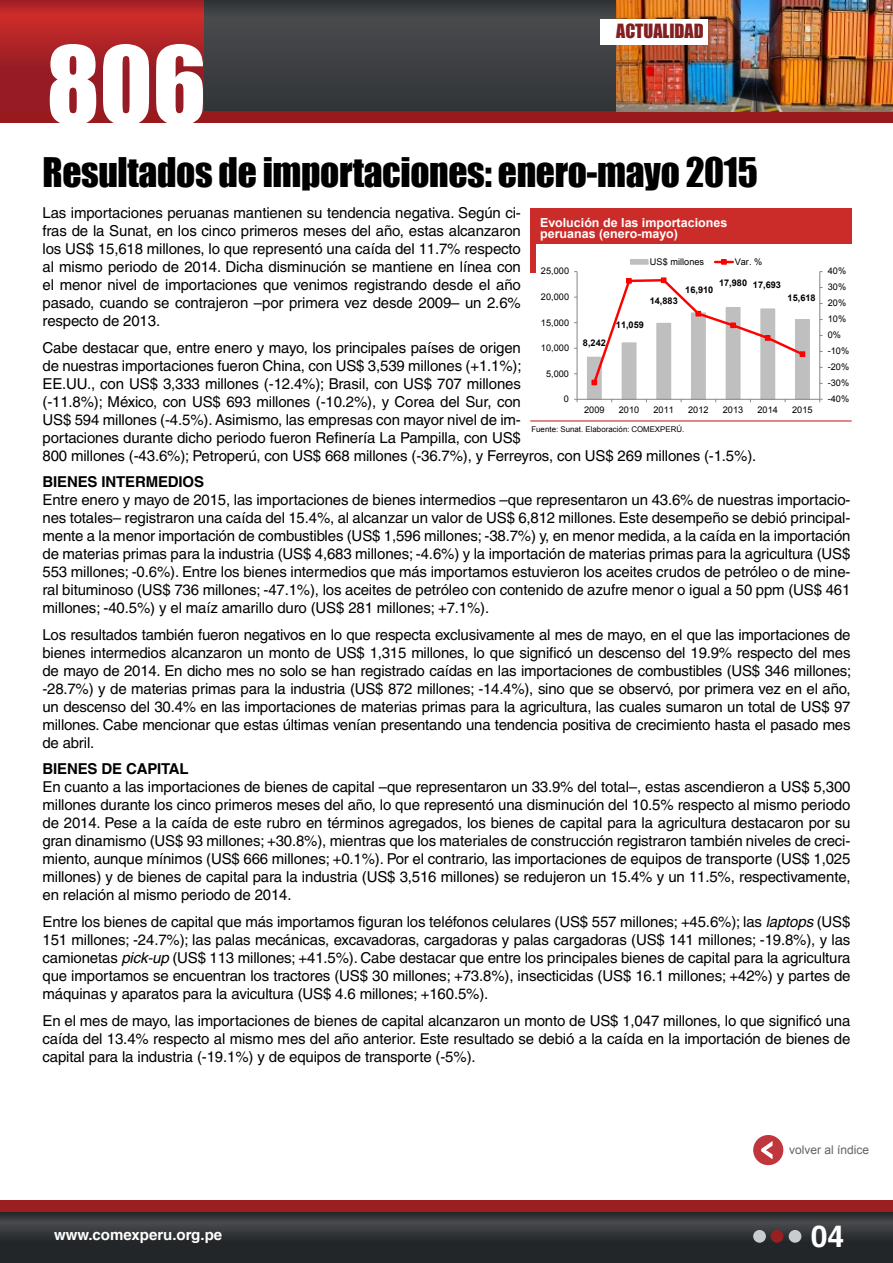
<style>
.page{position:relative;width:893px;height:1263px;background:#fff}
.page>*{position:absolute;margin:0;border:0;box-sizing:border-box;transform-origin:0 0}
.t1{font:99px "Impact";color:#fff}
.t2{font:37.5px "Impact";letter-spacing:-.01em;color:#000}
.t3{font:700 30px "Helvetica";color:#fff}
.t4{font:18px "Impact";color:#831f21}
.t5{font:15px/18px "Helvetica";letter-spacing:-.01em;color:#000;text-align:justify}
.t6{font:700 15px "Helvetica";letter-spacing:-.01em;color:#000}
.t7{font:700 15px "Helvetica";color:#fff}
.t8{font:700 12.45px/11.4px "Arial";color:#fff}
.t9{font:12px "Arial";color:#636465}
.t10{font:9.15px "Arial";color:#000}
.t11{font:700 9.15px "Arial";color:#000}
.t12{font:7.95px "Arial";letter-spacing:.005em;color:#000}
.s1{font-style:italic}
</style>
<div class="page">
<div style="left:200px;top:0;width:693px;height:123px;background:#3d3f41"></div>
<svg style="left:0;top:1212px;width:893px;height:51px;background:#2d3033"></svg>
<div style="left:0;top:1200px;width:893px;height:12px;background:#9b1f21"></div>
<div style="left:753px;top:1230px;width:13px;height:13px;background:#c9cccc;border-radius:50%"></div>
<div style="left:771px;top:1230px;width:12px;height:13px;background:#9b1f21;border-radius:50%"></div>
<div style="left:789px;top:1230px;width:12px;height:13px;background:#c9cccc;border-radius:50%"></div>
<div style="left:753px;top:1135px;width:30px;height:30px;background:#bf363d;border-radius:50%"></div>
<svg style="left:761px;top:1141px;width:11px;height:18px"></svg>
<svg style="left:0;top:0;width:203px;height:111px;background:#a72026"></svg>
<div style="left:0;top:111px;width:893px;height:12px;background:#991a1c"></div>
<img style="left:617px;top:0;width:276px;height:111px">
<div style="left:600px;top:19px;width:108px;height:25px;background:#fff"></div>
<div style="left:530px;top:208px;width:322px;height:36px;background:#cc2c29"></div>
<div style="left:530px;top:208px;width:6px;height:65px;background:#cc2c29"></div>
<hr style="left:530px;top:420px;width:322px;height:1px;background:#cc2c29">
<div style="left:587px;top:357px;width:14px;height:42px;background:#bfbfbf"></div>
<div style="left:587px;top:357px;width:15px;height:43px;border:1px solid #bfbfbf"></div>
<div style="left:622px;top:343px;width:14px;height:56px;background:#bfbfbf"></div>
<div style="left:622px;top:342px;width:14px;height:58px;border:1px solid #bfbfbf"></div>
<div style="left:657px;top:323px;width:14px;height:76px;background:#bfbfbf"></div>
<div style="left:656px;top:323px;width:15px;height:77px;border:1px solid #bfbfbf"></div>
<div style="left:691px;top:313px;width:14px;height:86px;background:#bfbfbf"></div>
<div style="left:691px;top:312px;width:15px;height:88px;border:1px solid #bfbfbf"></div>
<div style="left:726px;top:307px;width:14px;height:92px;background:#bfbfbf"></div>
<div style="left:726px;top:307px;width:14px;height:93px;border:1px solid #bfbfbf"></div>
<div style="left:761px;top:309px;width:14px;height:90px;background:#bfbfbf"></div>
<div style="left:760px;top:309px;width:15px;height:91px;border:1px solid #bfbfbf"></div>
<div style="left:795px;top:320px;width:14px;height:79px;background:#bfbfbf"></div>
<div style="left:795px;top:319px;width:15px;height:81px;border:1px solid #bfbfbf"></div>
<hr style="left:819px;top:272px;width:1px;height:127px;background:#868686">
<hr style="left:577px;top:272px;width:1px;height:127px;background:#868686">
<hr style="left:577px;top:399px;width:243px;height:1px;background:#868686">
<svg style="left:591px;top:277px;width:215px;height:109px"></svg>
<hr style="left:630px;top:260px;width:18px;height:4px;background:#bfbfbf">
<div style="left:630px;top:259px;width:18px;height:6px;border:1px solid #bfbfbf"></div>
<svg style="left:715px;top:259px;width:18px;height:6px"></svg>
<h1 class="t1" style="left:47px;top:8px;width:161px">806</h1>
<p class="t4" style="left:616px;top:17px;width:89px">actualidad</p>
<h2 class="t2" style="left:43px;top:143px;width:717px">Resultados de importaciones: enero-mayo 2015</h2>
<p class="t5" style="left:43px;top:204px;width:480px">Las importaciones peruanas mantienen su tendencia negativa. Según ci&shy;fras de la Sunat, en los cinco primeros meses del año, estas alcanzaron los US$ 15,618 millones, lo que representó una caída del 11.7% respecto al mismo periodo de 2014. Dicha disminución se mantiene en línea con el menor nivel de importaciones que venimos registrando desde el año pasado, cuando se contrajeron –por primera vez desde 2009– un 2.6% respecto de 2013.</p>
<p class="t5" style="left:43px;top:339px;width:715px;text-align:left">Cabe destacar que, entre enero y mayo, los principales países de origen<br>de nuestras importaciones fueron China, con US$ 3,539 millones (+1.1%);<br>EE.UU., con US$ 3,333 millones (-12.4%); Brasil, con US$ 707 millones<br>(-11.8%); México, con US$ 693 millones (-10.2%), y Corea del Sur, con<br>US$ 594 millones (-4.5%). Asimismo, las empresas con mayor nivel de im-<br>portaciones durante dicho periodo fueron Refinería La Pampilla, con US$<br>800 millones (-43.6%); Petroperú, con US$ 668 millones (-36.7%), y Ferreyros, con US$ 269 millones (-1.5%).</p>
<p class="t6" style="left:43px;top:473px;width:163px">BIENES INTERMEDIOS</p>
<p class="t5" style="left:43px;top:491px;width:809px">Entre enero y mayo de 2015, las importaciones de bienes intermedios –que representaron un 43.6% de nuestras importacio&shy;nes totales– registraron una caída del 15.4%, al alcanzar un valor de US$ 6,812 millones. Este desempeño se debió principal&shy;mente a la menor importación de combustibles (US$ 1,596 millones; -38.7%) y, en menor medida, a la caída en la importación de materias primas para la industria (US$ 4,683 millones; -4.6%) y la importación de materias primas para la agricultura (US$ 553 millones; -0.6%). Entre los bienes intermedios que más importamos estuvieron los aceites crudos de petróleo o de mine&shy;ral bituminoso (US$ 736 millones; -47.1%), los aceites de petróleo con contenido de azufre menor o igual a 50 ppm (US$ 461 millones; -40.5%) y el maíz amarillo duro (US$ 281 millones; +7.1%).</p>
<p class="t5" style="left:43px;top:626px;width:810px">Los resultados también fueron negativos en lo que respecta exclusivamente al mes de mayo, en el que las importaciones de bienes intermedios alcanzaron un monto de US$ 1,315 millones, lo que significó un descenso del 19.9% respecto del mes de mayo de 2014. En dicho mes no solo se han registrado caídas en las importaciones de combustibles (US$ 346 millones; -28.7%) y de materias primas para la industria (US$ 872 millones; -14.4%), sino que se observó, por primera vez en el año, un descenso del 30.4% en las importaciones de materias primas para la agricultura, las cuales sumaron un total de US$ 97 millones. Cabe mencionar que estas últimas venían presentando una tendencia positiva de crecimiento hasta el pasado mes de abril.</p>
<p class="t6" style="left:43px;top:760px;width:148px">BIENES DE CAPITAL</p>
<p class="t5" style="left:43px;top:778px;width:809px">En cuanto a las importaciones de bienes de capital –que representaron un 33.9% del total–, estas ascendieron a US$ 5,300 millones durante los cinco primeros meses del año, lo que representó una disminución del 10.5% respecto al mismo periodo de 2014. Pese a la caída de este rubro en términos agregados, los bienes de capital para la agricultura destacaron por su gran dinamismo (US$ 93 millones; +30.8%), mientras que los materiales de construcción registraron también niveles de creci&shy;miento, aunque mínimos (US$ 666 millones; +0.1%). Por el contrario, las importaciones de equipos de transporte (US$ 1,025 millones) y de bienes de capital para la industria (US$ 3,516 millones) se redujeron un 15.4% y un 11.5%, respectivamente, en relación al mismo periodo de 2014.</p>
<p class="t5" style="left:43px;top:913px;width:809px">Entre los bienes de capital que más importamos figuran los teléfonos celulares (US$ 557 millones; +45.6%); las <span class="s1">laptops</span> (US$ 151 millones; -24.7%); las palas mecánicas, excavadoras, cargadoras y palas cargadoras (US$ 141 millones; -19.8%), y las camionetas <span class="s1">pick-up</span> (US$ 113 millones; +41.5%). Cabe destacar que entre los principales bienes de capital para la agricultura que importamos se encuentran los tractores (US$ 30 millones; +73.8%), insecticidas (US$ 16.1 millones; +42%) y partes de máquinas y aparatos para la avicultura (US$ 4.6 millones; +160.5%).</p>
<p class="t5" style="left:43px;top:1011px;width:809px">En el mes de mayo, las importaciones de bienes de capital alcanzaron un monto de US$ 1,047 millones, lo que significó una caída del 13.4% respecto al mismo mes del año anterior. Este resultado se debió a la caída en la importación de bienes de capital para la industria (-19.1%) y de equipos de transporte (-5%).</p>
<p class="t8" style="left:540px;top:217px;width:189px">Evolución de las importaciones peruanas (enero-mayo)</p>
<p class="t10" style="left:650px;top:255px;width:56px">US$ millones</p>
<p class="t10" style="left:735px;top:255px;width:29px">Var. %</p>
<p class="t10" style="left:828px;top:265px;width:20px">40%</p>
<p class="t10" style="left:541px;top:265px;width:30px">25,000</p>
<p class="t11" style="left:719px;top:277px;width:63px">17,980 17,693</p>
<p class="t10" style="left:828px;top:281px;width:20px">30%</p>
<p class="t11" style="left:685px;top:283px;width:29px">16,910</p>
<p class="t10" style="left:541px;top:290px;width:30px">20,000</p>
<p class="t11" style="left:788px;top:291px;width:29px">15,618</p>
<p class="t11" style="left:650px;top:295px;width:29px">14,883</p>
<p class="t10" style="left:828px;top:297px;width:20px">20%</p>
<p class="t10" style="left:828px;top:313px;width:20px">10%</p>
<p class="t10" style="left:541px;top:316px;width:30px">15,000</p>
<p class="t11" style="left:616px;top:318px;width:29px">11,059</p>
<p class="t10" style="left:828px;top:329px;width:15px">0%</p>
<p class="t11" style="left:583px;top:336px;width:24px">8,242</p>
<p class="t10" style="left:541px;top:342px;width:30px">10,000</p>
<p class="t10" style="left:828px;top:345px;width:23px">-10%</p>
<p class="t10" style="left:828px;top:361px;width:23px">-20%</p>
<p class="t10" style="left:546px;top:367px;width:25px">5,000</p>
<p class="t10" style="left:828px;top:377px;width:23px">-30%</p>
<p class="t10" style="left:828px;top:393px;width:23px">-40%</p>
<p class="t10" style="left:564px;top:393px;width:7px">0</p>
<p class="t10" style="left:584px;top:404px;width:22px">2009</p>
<p class="t10" style="left:619px;top:404px;width:22px">2010</p>
<p class="t10" style="left:653px;top:404px;width:22px">2011</p>
<p class="t10" style="left:688px;top:404px;width:22px">2012</p>
<p class="t10" style="left:723px;top:404px;width:22px">2013</p>
<p class="t10" style="left:757px;top:404px;width:22px">2014</p>
<p class="t10" style="left:792px;top:404px;width:22px">2015</p>
<p class="t12" style="left:531px;top:424px;width:154px">Fuente: Sunat. Elaboración: COMEXPERÚ.</p>
<p class="t7" style="left:54px;top:1226px;width:170px">WWW.COMEXPERU.ORG.PE</p>
<p class="t9" style="left:789px;top:1142px;width:82px">volver al índice</p>
<h3 class="t3" style="left:811px;top:1218px;width:35px">04</h3>
</div>
